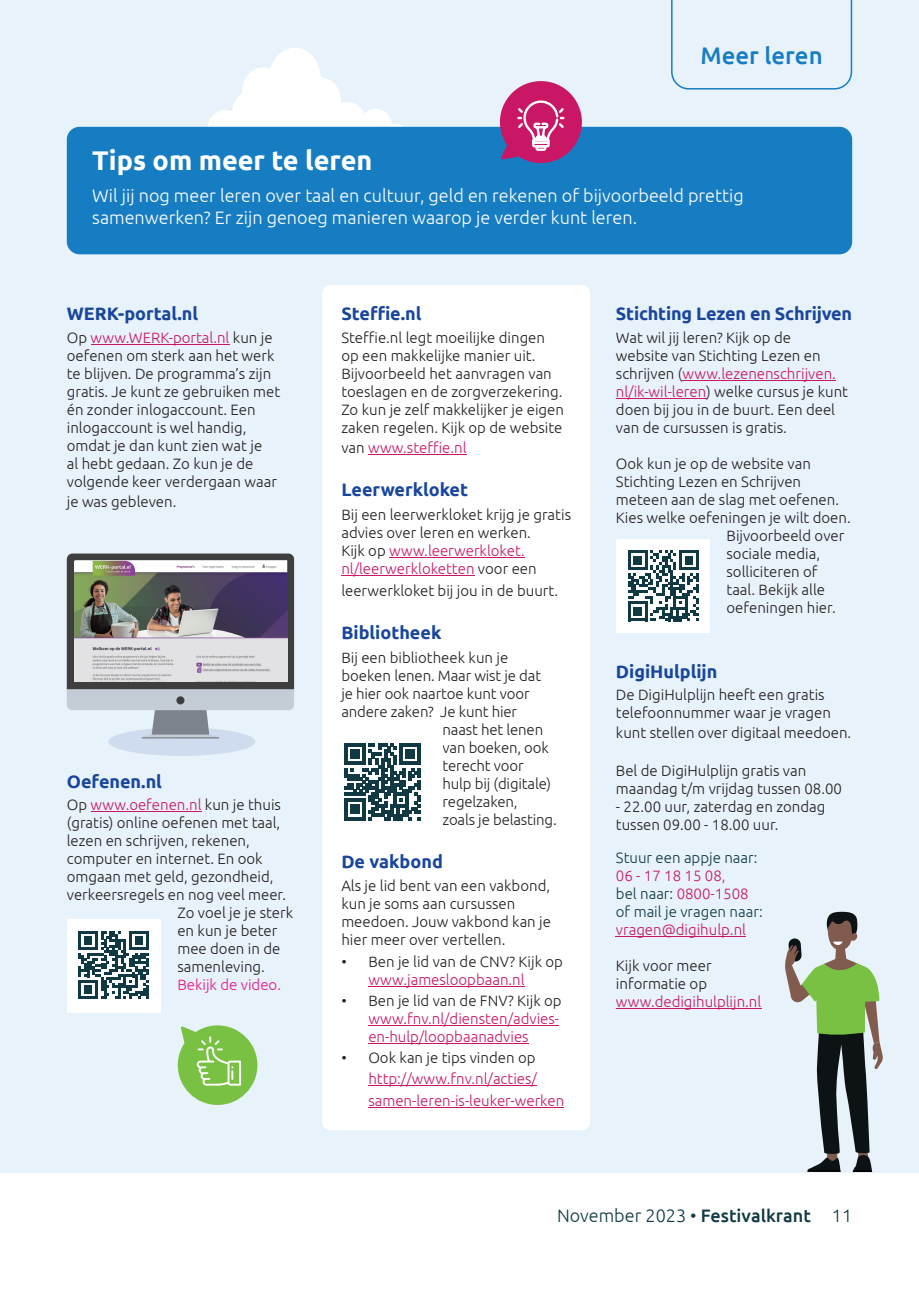
<style>
.page{position:relative;width:919px;height:1289px;background:#fff}
.page>*{position:absolute;margin:0;border:0;box-sizing:border-box;transform-origin:0 0}
.t1{font:700 27px "Ubuntu";color:#fff}
.t2{font:500 24px "Ubuntu";color:#177dc2}
.t3{font:300 18px/22.5px "Ubuntu";color:#fff}
.t4{font:700 18px "Ubuntu";color:#18469d}
.t5{font:300 18px "Ubuntu";color:#103944}
.t6{font:300 15px/18px "Ubuntu";color:#231f20}
.t7{font:300 15px/18px "Ubuntu";color:#c81766}
.t8{font:300 15px/18px "Ubuntu";color:#103944}
.t9{font:300 15px "Ubuntu";color:#e8158b}
.s1{color:#c81766}
.s2{color:#231f20}
.s3{color:#c91766}
.s4{font-weight:500}
</style>
<div class="page">
<div style="left:0;top:0;width:918px;height:1171px;background:#e8f2fa"></div>
<svg style="left:206px;top:48px;width:202px;height:79px"></svg>
<svg style="left:671px;top:0;width:181px;height:90px"></svg>
<div style="left:67px;top:127px;width:785px;height:127px;background:#177dc2;border-radius:13px"></div>
<svg style="left:785px;top:911px;width:98px;height:260px"></svg>
<div style="left:108px;top:727px;width:147px;height:28px;background:#cfdcef;border-radius:50%"></div>
<div style="left:67px;top:919px;width:93px;height:93px;background:#fff"></div>
<svg style="left:78px;top:931px;width:71px;height:68px"></svg>
<div style="left:322px;top:285px;width:268px;height:845px;background:#fff;border-radius:9px"></div>
<hr style="left:91px;top:344px;width:138px;height:1px;background:#c81766">
<hr style="left:91px;top:811px;width:110px;height:1px;background:#c81766">
<hr style="left:368px;top:454px;width:98px;height:1px;background:#c81766">
<hr style="left:389px;top:557px;width:135px;height:1px;background:#c81766">
<hr style="left:341px;top:575px;width:133px;height:1px;background:#c81766">
<hr style="left:368px;top:986px;width:156px;height:1px;background:#c81766">
<hr style="left:368px;top:1025px;width:191px;height:1px;background:#c81766">
<hr style="left:368px;top:1043px;width:160px;height:1px;background:#c81766">
<hr style="left:368px;top:1085px;width:169px;height:1px;background:#c81766">
<hr style="left:368px;top:1107px;width:196px;height:1px;background:#c81766">
<hr style="left:682px;top:380px;width:153px;height:1px;background:#c81766">
<hr style="left:616px;top:398px;width:90px;height:1px;background:#c81766">
<hr style="left:616px;top:936px;width:130px;height:1px;background:#c81766">
<hr style="left:616px;top:1008px;width:145px;height:1px;background:#c81766">
<div style="left:616px;top:539px;width:93px;height:93px;background:#fff"></div>
<svg style="left:628px;top:550px;width:70px;height:71px"></svg>
<svg style="left:67px;top:553px;width:227px;height:185px"></svg>
<div style="left:176px;top:696px;width:8px;height:8px;background:#3e3e3f;border-radius:50%"></div>
<img style="left:74px;top:560px;width:213px;height:40px">
<img style="left:74px;top:600px;width:1px;height:81px">
<img style="left:286px;top:600px;width:1px;height:81px">
<img style="left:75px;top:561px;width:211px;height:120px">
<svg style="left:344px;top:743px;width:77px;height:77px"></svg>
<div style="left:500px;top:81px;width:82px;height:82px;background:#c91766;border-radius:50%"></div>
<svg style="left:500px;top:100px;width:64px;height:59px"></svg>
<div style="left:178px;top:1025px;width:79px;height:79px;background:#79c142;border-radius:50%"></div>
<svg style="left:181px;top:1026px;width:60px;height:59px"></svg>
<h2 class="t2" style="left:700px;top:40px;width:124px">Meer leren</h2>
<h1 class="t1" style="left:92px;top:144px;width:281px">Tips om meer te leren</h1>
<p class="t3" style="left:92px;top:184px;width:652px">Wil jij nog meer leren over taal en cultuur, geld en rekenen of bijvoorbeeld prettig samenwerken? Er zijn genoeg manieren waarop je verder kunt leren.</p>
<p class="t4" style="left:67px;top:303px;width:133px">WERK-portal.nl</p>
<p class="t6" style="left:67px;top:328px;width:215px">Op <span class="s1">www.WERK-portal.nl</span> kun je oefenen om sterk aan het werk te blijven. De programma’s zijn gratis. Je kunt ze gebruiken met én zonder inlogaccount. Een inlogaccount is wel handig, omdat je dan kunt zien wat je<br>al hebt gedaan. Zo kun je de volgende keer verdergaan waar</p>
<p class="t6" style="left:67px;top:492px;width:111px">je was gebleven.</p>
<p class="t4" style="left:67px;top:770px;width:97px">Oefenen.nl</p>
<p class="t7" style="left:67px;top:795px;width:216px"><span class="s2">Op</span> www.oefenen.nl <span class="s2">kun je thuis</span></p>
<p class="t6" style="left:67px;top:813px;width:215px">(gratis) online oefenen met taal,</p>
<p class="t6" style="left:67px;top:831px;width:184px">lezen en schrijven, rekenen,</p>
<p class="t6" style="left:67px;top:849px;width:197px">computer en internet. En ook</p>
<p class="t6" style="left:67px;top:867px;width:208px">omgaan met geld, gezondheid,</p>
<p class="t6" style="left:67px;top:885px;width:221px">verkeersregels en nog veel meer.</p>
<p class="t6" style="left:177px;top:903px;width:117px">Zo voel je je sterk</p>
<p class="t6" style="left:177px;top:921px;width:101px">en kun je beter</p>
<p class="t6" style="left:177px;top:939px;width:104px">mee doen in de</p>
<p class="t6" style="left:177px;top:957px;width:89px">samenleving.</p>
<p class="t9" style="left:177px;top:976px;width:105px">Bekijk de video.</p>
<p class="t4" style="left:341px;top:303px;width:82px">Steffie.nl</p>
<p class="t6" style="left:341px;top:328px;width:224px">Steffie.nl legt moeilijke dingen op een makkelijke manier uit.<br>Bijvoorbeeld het aanvragen van toeslagen en de zorgverzekering.<br>Zo kun je zelf makkelijker je eigen zaken regelen. Kijk op de website</p>
<p class="t7" style="left:341px;top:438px;width:127px"><span class="s2">van</span> www.steffie.nl</p>
<p class="t4" style="left:341px;top:479px;width:128px">Leerwerkloket</p>
<p class="t6" style="left:341px;top:505px;width:231px">Bij een leerwerkloket krijg je gratis advies over leren en werken.<br>Kijk op <span class="s1">www.leerwerkloket. nl/leerwerkloketten</span> voor een</p>
<p class="t6" style="left:341px;top:581px;width:218px">leerwerkloket bij jou in de buurt.</p>
<p class="t4" style="left:341px;top:621px;width:102px">Bibliotheek</p>
<p class="t6" style="left:341px;top:648px;width:168px">Bij een bibliotheek kun je</p>
<p class="t6" style="left:341px;top:666px;width:201px">boeken lenen. Maar wist je dat</p>
<p class="t6" style="left:341px;top:684px;width:190px">je hier ook naartoe kunt voor</p>
<p class="t6" style="left:341px;top:702px;width:177px">andere zaken? Je kunt hier</p>
<p class="t6" style="left:442px;top:720px;width:102px">naast het lenen</p>
<p class="t6" style="left:442px;top:738px;width:108px">van boeken, ook</p>
<p class="t6" style="left:442px;top:756px;width:83px">terecht voor</p>
<p class="t6" style="left:442px;top:774px;width:110px">hulp bij (digitale)</p>
<p class="t6" style="left:442px;top:792px;width:77px">regelzaken,</p>
<p class="t6" style="left:442px;top:810px;width:116px">zoals je belasting.</p>
<p class="t4" style="left:341px;top:851px;width:103px">De vakbond</p>
<p class="t6" style="left:341px;top:876px;width:211px">Als je lid bent van een vakbond, kun je soms aan cursussen meedoen. Jouw vakbond kan je hier meer over vertellen.</p>
<p class="t6" style="left:341px;top:952px;width:223px">• Ben je lid van de CNV? Kijk op</p>
<p class="t7" style="left:368px;top:970px;width:158px">www.jamesloopbaan.nl</p>
<p class="t6" style="left:341px;top:991px;width:222px">• Ben je lid van de FNV? Kijk op</p>
<p class="t7" style="left:368px;top:1009px;width:192px">www.fnv.nl/diensten/advies&shy;en-hulp/loopbaanadvies</p>
<p class="t6" style="left:341px;top:1048px;width:196px">• Ook kan je tips vinden op</p>
<p class="t7" style="left:368px;top:1067px;width:197px;line-height:21.6px">http://www.fnv.nl/acties/ samen-leren-is-leuker-werken</p>
<p class="t4" style="left:616px;top:303px;width:238px">Stichting Lezen en Schrijven</p>
<p class="t6" style="left:616px;top:328px;width:234px">Wat wil jij leren? Kijk op de<br>website van Stichting Lezen en schrijven (<span class="s1">www.lezenenschrijven. nl/ik-wil-leren</span>) welke cursus je kunt doen bij jou in de buurt. Een deel van de cursussen is gratis.</p>
<p class="t6" style="left:616px;top:454px;width:196px">Ook kun je op de website van</p>
<p class="t6" style="left:616px;top:472px;width:187px">Stichting Lezen en Schrijven</p>
<p class="t6" style="left:616px;top:490px;width:225px">meteen aan de slag met oefenen.</p>
<p class="t6" style="left:616px;top:508px;width:236px">Kies welke oefeningen je wilt doen.</p>
<p class="t6" style="left:726px;top:526px;width:119px">Bijvoorbeeld over</p>
<p class="t6" style="left:726px;top:544px;width:95px">sociale media,</p>
<p class="t6" style="left:726px;top:562px;width:92px">solliciteren of</p>
<p class="t6" style="left:726px;top:580px;width:100px">taal. Bekijk alle</p>
<p class="t6" style="left:726px;top:598px;width:111px">oefeningen hier.</p>
<p class="t4" style="left:616px;top:660px;width:103px">DigiHulplijn</p>
<p class="t6" style="left:616px;top:685px;width:216px">De DigiHulplijn heeft een gratis telefoonnummer waar je vragen</p>
<p class="t6" style="left:616px;top:723px;width:237px">kunt stellen over digitaal meedoen.</p>
<p class="t6" style="left:616px;top:761px;width:227px">Bel de DigiHulplijn gratis van maandag t/m vrijdag tussen 08.00</p>
<p class="t6" style="left:616px;top:797px;width:211px">- 22.00 uur, zaterdag en zondag tussen 09.00 - 18.00 uur.</p>
<p class="t8" style="left:616px;top:848px;width:143px">Stuur een appje naar:</p>
<p class="t8" style="left:616px;top:866px;width:148px"><span class="s3">06 - 17 18 15 08,<br></span>bel naar: <span class="s3">0800-1508 </span>of mail je vragen naar:</p>
<p class="t7" style="left:616px;top:920px;width:132px">vragen@digihulp.nl</p>
<p class="t6" style="left:616px;top:956px;width:97px">Kijk voor meer informatie op</p>
<p class="t7" style="left:616px;top:992px;width:147px">www.dedigihulplijn.nl</p>
<p class="t5" style="left:557px;top:1204px;width:297px">November 2023 • <span class="s4">Festivalkrant</span> 11</p>
</div>
